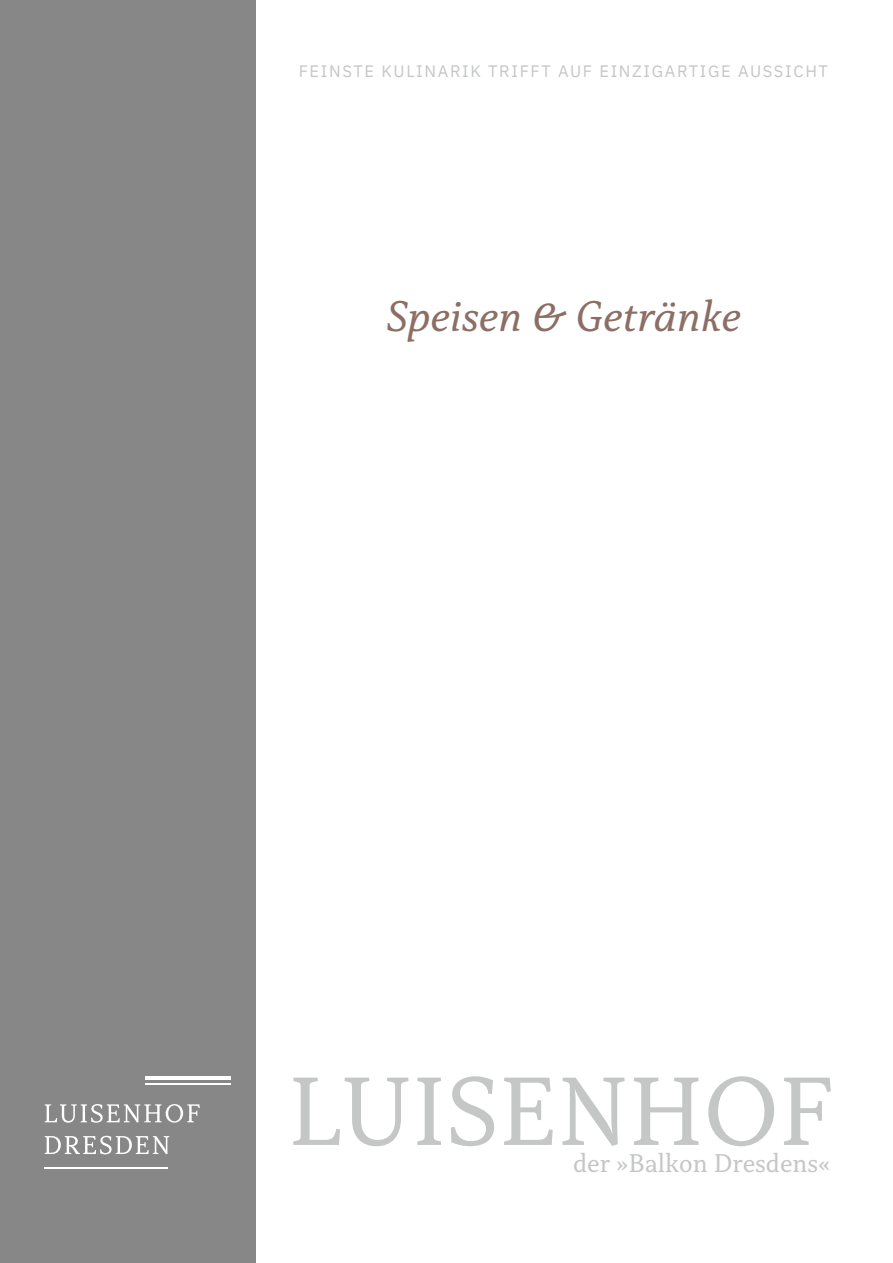
<style>
.page{position:relative;width:893px;height:1263px;background:#fff}
.page>*{position:absolute;margin:0;border:0;box-sizing:border-box;transform-origin:0 0}
.t1{font:102px "Capitolina";color:#c5c6c6}
.t2{font:italic 45px "Capitolina";color:#8d6e65}
.t3{font:27px "Capitolina";color:#c5c6c6}
.t4{font:16.5px "IBM Plex Sans";letter-spacing:.1em;color:#c5c6c6}
</style>
<div class="page">
<div style="left:0;top:0;width:255px;height:1263px;background:#868786"></div>
<hr style="left:45px;top:1167px;width:123px;height:2px;background:#fff">
<svg style="left:45px;top:1104px;width:155px;height:19px"></svg>
<svg style="left:45px;top:1136px;width:124px;height:18px"></svg>
<hr style="left:145px;top:1076px;width:86px;height:4px;background:#fff">
<hr style="left:145px;top:1083px;width:86px;height:2px;background:#fff">
<p class="t4" style="left:299px;top:58px;width:531px">FEINSTE KULINARIK TRIFFT AUF EINZIGARTIGE AUSSICHT</p>
<h2 class="t2" style="left:386px;top:290px;width:356px">Speisen &amp; Getränke</h2>
<h1 class="t1" style="left:288px;top:1052px;width:547px">LUISENHOF</h1>
<h3 class="t3" style="left:573px;top:1147px;width:259px">der »Balkon Dresdens«</h3>
</div>
